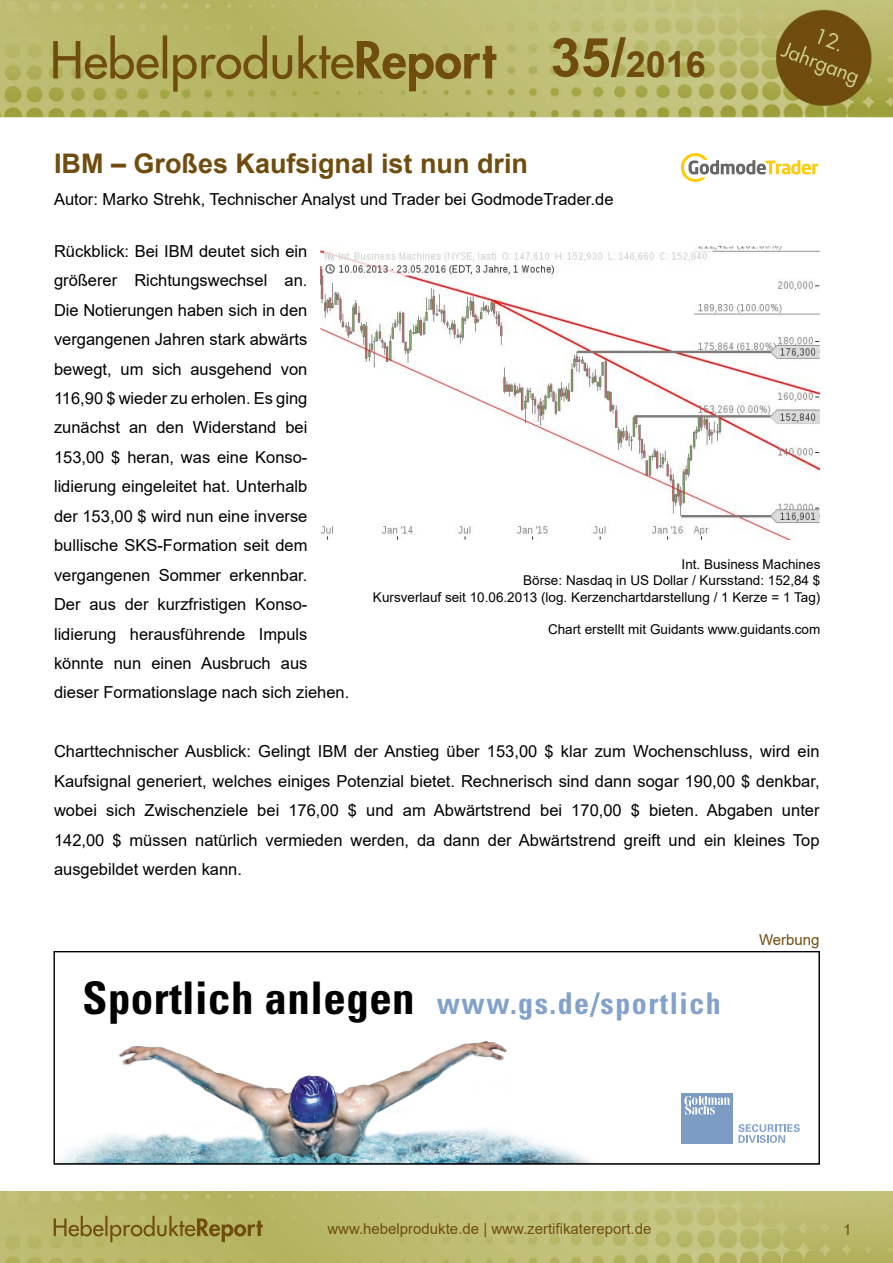
<style>
.page{position:relative;width:893px;height:1263px;background:#fff}
.page>*{position:absolute;margin:0;border:0;box-sizing:border-box;transform-origin:0 0}
.t1{font:700 36px "Arial";color:#704d0f}
.t2{font:700 condensed 30px "Univers";letter-spacing:.05em;color:#82a1cc}
.t3{font:700 27px "Arial";color:#704d0f}
.t4{font:16.5px/29.4px "Arial";color:#000}
.t5{font:15px "Arial";color:#704d0f}
.t6{font:13.5px/16.2px "Arial";color:#000;text-align:right}
.s1{font-size:54px}
.s2{font-size:45px;color:#000}
</style>
<div class="page">
<img style="left:0;top:1192px;width:893px;height:71px">
<img style="left:0;top:0;width:893px;height:118px">
<img style="left:321px;top:247px;width:499px;height:292px">
<svg style="left:681px;top:153px;width:137px;height:29px"></svg>
<img style="left:60px;top:1041px;width:622px;height:121px">
<div style="left:682px;top:1093px;width:51px;height:51px;background:#7d9cc4"></div>
<svg style="left:684px;top:1096px;width:45px;height:18px"></svg>
<svg style="left:738px;top:1124px;width:62px;height:19px"></svg>
<div style="left:54px;top:951px;width:766px;height:213px;border:1px solid #000"></div>
<h1 class="t1" style="left:551px;top:39px;width:157px"><span class="s1">35/</span>2016</h1>
<h3 class="t3" style="left:54px;top:144px;width:476px">IBM – Großes Kaufsignal ist nun drin</h3>
<p class="t4" style="left:54px;top:185px;width:561px">Autor: Marko Strehk, Technischer Analyst und Trader bei GodmodeTrader.de</p>
<p class="t4" style="left:54px;top:236px;width:297px">Rückblick: Bei IBM deutet sich ein größerer Richtungswechsel an.<br>Die Notierungen haben sich in den vergangenen Jahren stark abwärts bewegt, um sich ausgehend von 116,90 $ wieder zu erholen. Es ging zunächst an den Widerstand bei 153,00 $ heran, was eine Konso&shy;lidierung eingeleitet hat. Unterhalb<br>der 153,00 $ wird nun eine inverse bullische SKS-Formation seit dem vergangenen Sommer erkennbar.<br>Der aus der kurzfristigen Konso&shy;lidierung herausführende Impuls könnte nun einen Ausbruch aus dieser Formationslage nach sich ziehen.</p>
<p class="t6" style="left:373px;top:556px;width:449px">Int. Business Machines<br>Börse: Nasdaq in US Dollar / Kursstand: 152,84 $<br>Kursverlauf seit 10.06.2013 (log. Kerzenchartdarstellung / 1 Kerze = 1 Tag)</p>
<p class="t6" style="left:548px;top:621px;width:274px">Chart erstellt mit Guidants www.guidants.com</p>
<p class="t4" style="left:54px;top:737px;width:767px;text-align:justify">Charttechnischer Ausblick: Gelingt IBM der Anstieg über 153,00 $ klar zum Wochenschluss, wird ein Kaufsignal generiert, welches einiges Potenzial bietet. Rechnerisch sind dann sogar 190,00 $ denkbar, wobei sich Zwischenziele bei 176,00 $ und am Abwärtstrend bei 170,00 $ bieten. Abgaben unter 142,00 $ müssen natürlich vermieden werden, da dann der Abwärtstrend greift und ein kleines Top ausgebildet werden kann.</p>
<h2 class="t2" style="left:83px;top:984px;width:640px"><span class="s2">Sportlich anlegen</span> www.gs.de/sportlich</h2>
<p class="t5" style="left:759px;top:930px;width:62px">Werbung</p>
<p class="t5" style="left:327px;top:1218px;width:326px">www.hebelprodukte.de | www.zertifikatereport.de</p>
<p class="t5" style="left:843px;top:1219px;width:10px">1</p>
</div>
